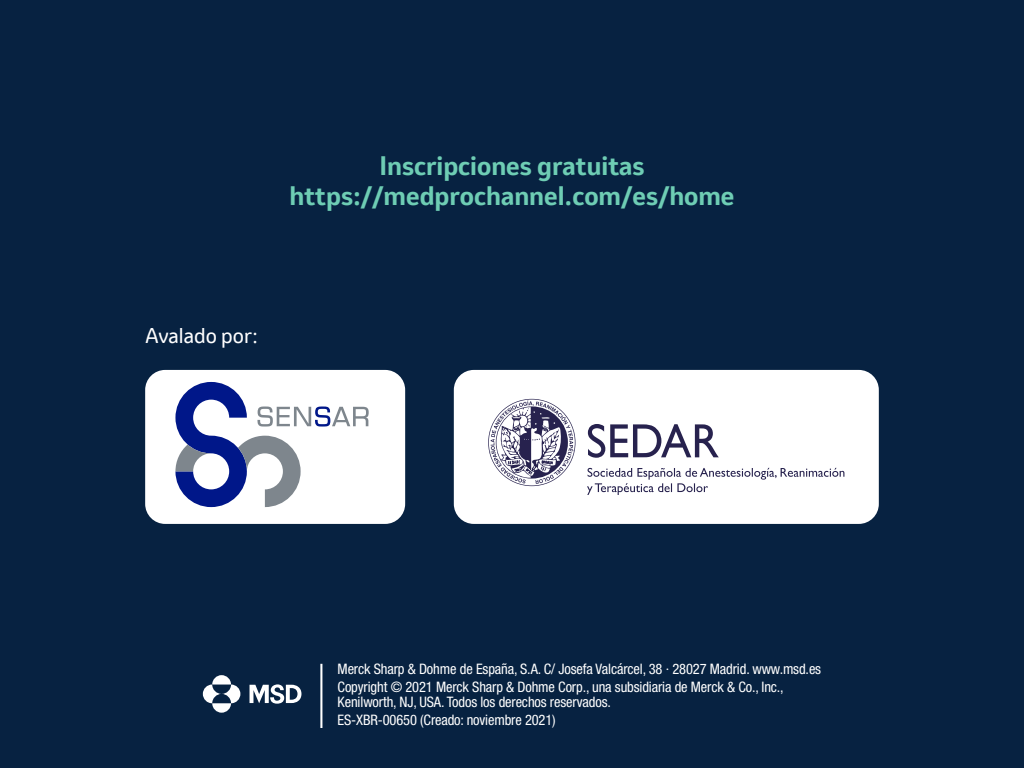
<style>
.page{position:relative;width:1024px;height:768px;background:#072241}
.page>*{position:absolute;margin:0;border:0;box-sizing:border-box;transform-origin:0 0}
.t1{font:700 25px/30px "Invention";color:#6ecdb4;text-align:center}
.t2{font:20px "Invention";color:#fff}
.t3{font:condensed 14.45px/18px "Helvetica Neue LT Std";letter-spacing:-.01em;color:#fff}
</style>
<div class="page">
<hr style="left:320px;top:664px;width:2px;height:64px;background:#fff">
<svg style="left:212px;top:675px;width:19px;height:10px"></svg>
<svg style="left:212px;top:703px;width:19px;height:10px"></svg>
<svg style="left:203px;top:685px;width:19px;height:18px"></svg>
<svg style="left:222px;top:685px;width:18px;height:18px"></svg>
<svg style="left:250px;top:684px;width:51px;height:20px"></svg>
<div style="left:454px;top:370px;width:425px;height:154px;background:#fff;border-radius:20px"></div>
<svg style="left:488px;top:399px;width:356px;height:96px"></svg>
<div style="left:145px;top:370px;width:260px;height:154px;background:#fff;border-radius:20px"></div>
<svg style="left:175px;top:382px;width:194px;height:125px"></svg>
<h1 class="t1" style="left:289px;top:151px;width:447px">Inscripciones gratuitas https://medprochannel.com/es/home</h1>
<h2 class="t2" style="left:145px;top:321px;width:114px">Avalado por:</h2>
<p class="t3" style="left:338px;top:660px;width:485px">Merck Sharp &amp; Dohme de España, S.A. C/ Josefa Valcárcel, 38 · 28027 Madrid. www.msd.es<br>Copyright © 2021 Merck Sharp &amp; Dohme Corp., una subsidiaria de Merck &amp; Co., Inc.,</p>
<p class="t3" style="left:338px;top:692px;width:275px">Kenilworth, NJ, USA. Todos los derechos reservados.<br>ES-XBR-00650 (Creado: noviembre 2021)</p>
</div>
